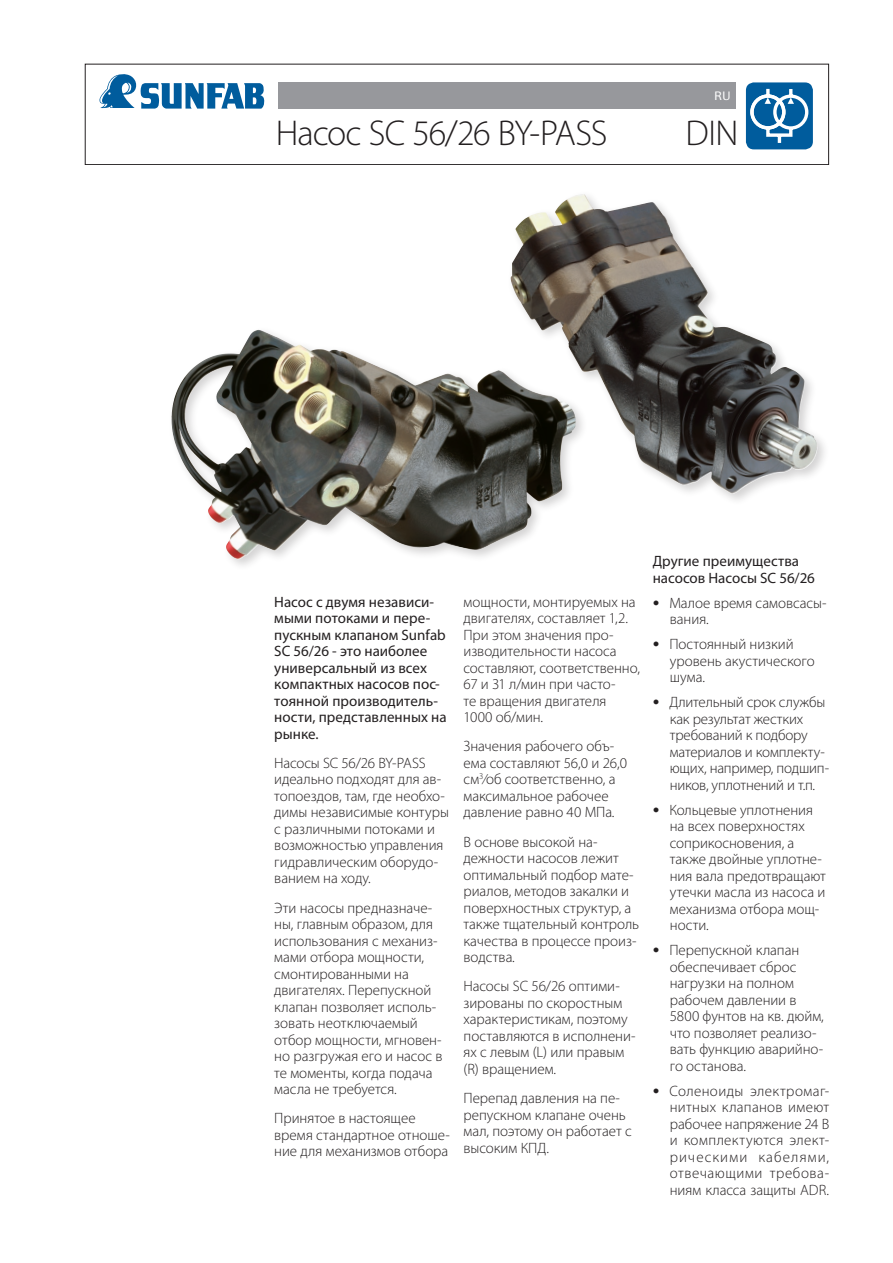
<style>
.page{position:relative;width:893px;height:1263px;background:#fff}
.page>*{position:absolute;margin:0;border:0;box-sizing:border-box;transform-origin:0 0}
.Huvud{font:300 36px "Myriad Pro";letter-spacing:-.03em;color:#231f20}
.Ingress{font:300 15px/16.5px "Myriad Pro";color:#231f20}
.Hдngande_indrag{font:300 15px/16.5px "Myriad Pro";letter-spacing:-.005em;color:#231f20}
.Ingress-2{font:15px/16.5px "Myriad Pro";color:#231f20}
.t1{font:12px "Imago";color:#fff}
.s1{font-size:27px}
</style>
<div class="page">
<div style="left:85px;top:64px;width:744px;height:101px;border:1px solid #231f20"></div>
<div style="left:278px;top:82px;width:458px;height:27px;background:#97989c"></div>
<svg style="left:99px;top:74px;width:166px;height:35px"></svg>
<div style="left:746px;top:82px;width:67px;height:67px;background:#005c9d;border-radius:8px"></div>
<svg style="left:750px;top:88px;width:59px;height:55px"></svg>
<div style="left:505px;top:189px;width:327px;height:318px;background:#231f20;opacity:.2"></div>
<img style="left:590px;top:202px;width:41px;height:10px">
<div style="left:166px;top:325px;width:424px;height:248px;background:#231f20;opacity:.2"></div>
<img style="left:301px;top:345px;width:29px;height:6px">
<p class="t1" style="left:715px;top:89px;width:17px">RU</p>
<p class="Huvud" style="left:276px;top:112px;width:333px">Насос SC 56/26 BY-PASS</p>
<p class="Huvud" style="left:685px;top:112px;width:55px">DIN</p>
<p class="Ingress-2" style="left:274px;top:593px;width:174px">Насос с двумя независи&shy;мыми потоками и пере&shy;пускным клапаном Sunfab<br>SC 56/26 - это наиболее универсальный из всех компактных насосов пос&shy;тоянной производитель&shy;ности, представленных на рынке.</p>
<p class="Ingress" style="left:274px;top:754px;width:176px">Насосы SC 56/26 BY-PASS идеально подходят для ав&shy;топоездов, там, где необхо&shy;димы независимые контуры с различными потоками и возможностью управления гидравлическим оборудо&shy;ванием на ходу.</p>
<p class="Ingress" style="left:274px;top:899px;width:170px">Эти насосы предназначе&shy;ны, главным образом, для использования с механиз&shy;мами отбора мощности, смонтированными на двигателях. Перепускной клапан позволяет исполь&shy;зовать неотключаемый отбор мощности, мгновен&shy;но разгружая его и насос в те моменты, когда подача масла не требуется.</p>
<p class="Ingress" style="left:274px;top:1110px;width:177px">Принятое в настоящее время стандартное отноше&shy;ние для механизмов отбора</p>
<p class="Ingress" style="left:464px;top:593px;width:178px">мощности, монтируемых на двигателях, составляет 1,2.<br>При этом значения про&shy;изводительности насоса составляют, соответственно,<br>67 и 31 л/мин при часто-<br>те вращения двигателя<br>1000 об/мин.</p>
<p class="Ingress" style="left:464px;top:738px;width:165px">Значения рабочего объ&shy;ема составляют 56,0 и 26,0 см<sup>3</sup>⁄об соответственно, а максимальное рабочее давление равно 40 МПа.</p>
<p class="Ingress" style="left:464px;top:833px;width:177px">В основе высокой на&shy;дежности насосов лежит оптимальный подбор мате&shy;риалов, методов закалки и поверхностных структур, а также тщательный контроль качества в процессе произ&shy;водства.</p>
<p class="Ingress" style="left:464px;top:978px;width:174px">Насосы SC 56/26 оптими&shy;зированы по скоростным характеристикам, поэтому поставляются в исполнени&shy;ях с левым (L) или правым (R) вращением.</p>
<p class="Ingress" style="left:464px;top:1090px;width:170px">Перепад давления на пе&shy;репускном клапане очень мал, поэтому он работает с высоким КПД.</p>
<p class="Ingress-2" style="left:653px;top:553px;width:164px">Другие преимущества насосов Насосы SC 56/26</p>
<p class="Hдngande_indrag" style="left:670px;top:594px;width:158px;text-indent:-17px"><span class="s1">•</span> Малое время самовсасы&shy;вания.</p>
<p class="Hдngande_indrag" style="left:670px;top:636px;width:146px;text-indent:-17px"><span class="s1">•</span> Постоянный низкий уровень акустического шума.</p>
<p class="Hдngande_indrag" style="left:670px;top:694px;width:161px;text-indent:-17px"><span class="s1">•</span> Длительный срок службы как результат жестких требований к подбору материалов и комплекту&shy;ющих, например, подшип&shy;ников, уплотнений и т.п.</p>
<p class="Hдngande_indrag" style="left:670px;top:801px;width:158px;text-indent:-17px"><span class="s1">•</span> Кольцевые уплотнения на всех поверхностях соприкосновения, а также двойные уплотне&shy;ния вала предотвращают утечки масла из насоса и механизма отбора мощ&shy;ности.</p>
<p class="Hдngande_indrag" style="left:670px;top:942px;width:156px;text-indent:-17px"><span class="s1">•</span> Перепускной клапан обеспечивает сброс нагрузки на полном рабочем давлении в<br>5800 фунтов на кв. дюйм, что позволяет реализо&shy;вать функцию аварийно&shy;го останова.</p>
<p class="Hдngande_indrag" style="left:670px;top:1082px;width:161px;text-align:justify;text-indent:-17px"><span class="s1">•</span> Соленоиды электромаг&shy;нитных клапанов имеют рабочее напряжение 24 В и комплектуются элект&shy;рическими кабелями, отвечающими требова&shy;ниям класса защиты ADR.</p>
</div>
